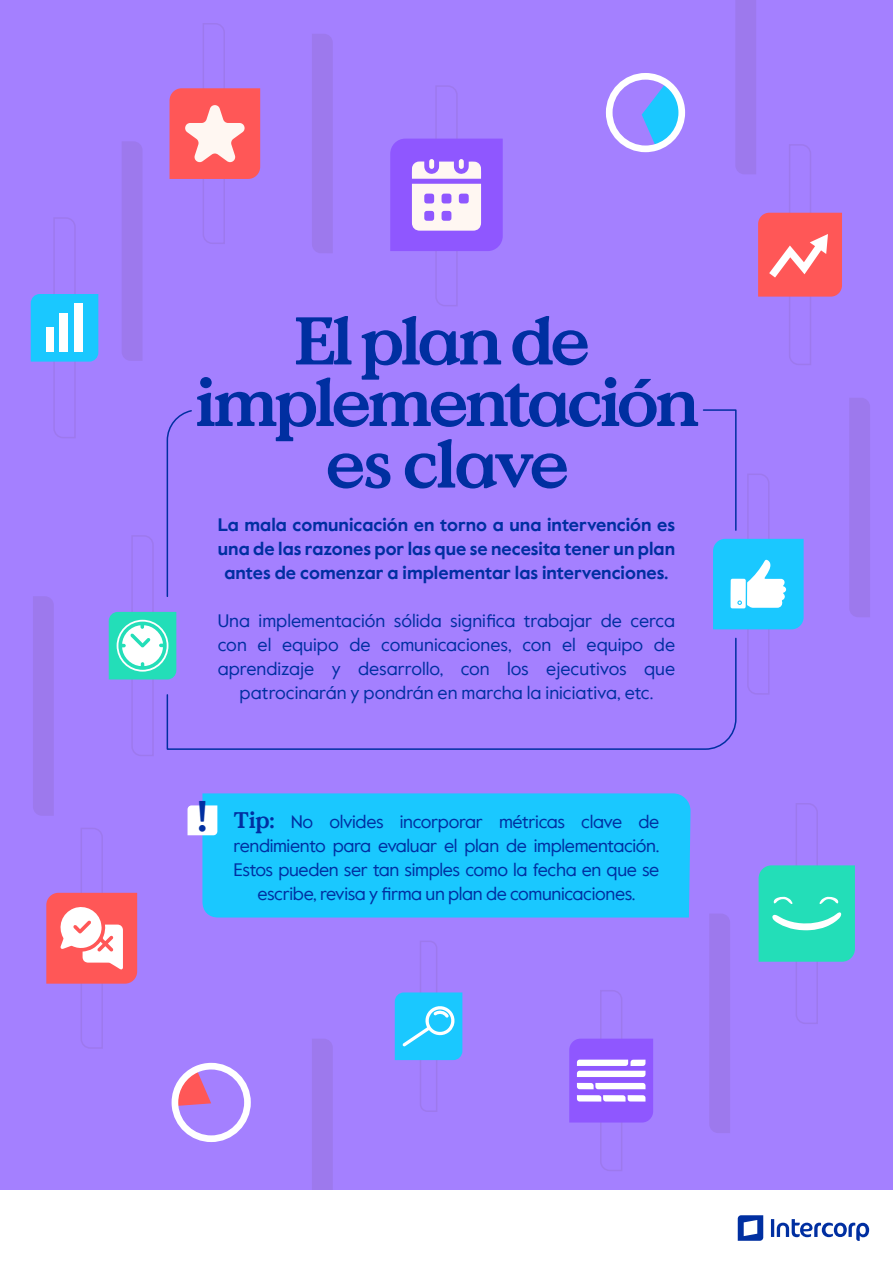
<style>
.page{position:relative;width:893px;height:1263px;background:#a480ff}
.page>*{position:absolute;margin:0;border:0;box-sizing:border-box;transform-origin:0 0}
.t1{font:700 67.2px/61.5px "Value Serif Pro";letter-spacing:-.06em;color:#002fa1;text-align:center}
.t2{font:700 42.75px "Value Serif Pro";color:#002fa1}
.t3{font:18px/24px "Value Sans Pro";color:#002fa1;text-align:center}
.t4{font:18px/24px "Value Sans Pro";letter-spacing:-.02em;color:#002fa1;text-align:center}
.t5{font:700 18px/24px "Value Sans Pro";color:#002fa1;text-align:center}
.s1{font-family:"Value Serif Pro";font-weight:700;font-size:22.5px}
</style>
<div class="page">
<svg style="left:166px;top:409px;width:571px;height:341px"></svg>
<div style="left:202px;top:793px;width:488px;height:124px;background:#1ac8ff"></div>
<svg style="left:188px;top:805px;width:29px;height:30px"></svg>
<svg style="left:171px;top:1062px;width:80px;height:80px"></svg>
<svg style="left:605px;top:73px;width:81px;height:80px"></svg>
<div style="left:312px;top:34px;width:21px;height:219px;background:#9d79ed"></div>
<div style="left:122px;top:141px;width:20px;height:220px;background:#9d79ed"></div>
<div style="left:33px;top:596px;width:21px;height:220px;background:#9d79ed"></div>
<div style="left:849px;top:398px;width:21px;height:219px;background:#9d79ed"></div>
<div style="left:709px;top:914px;width:21px;height:219px;background:#9d79ed"></div>
<div style="left:312px;top:1039px;width:21px;height:152px;background:#9d79ed"></div>
<svg style="left:31px;top:217px;width:67px;height:221px"></svg>
<div style="left:47px;top:327px;width:7px;height:25px;background:#fff"></div>
<div style="left:59px;top:313px;width:9px;height:39px;background:#fff"></div>
<div style="left:74px;top:304px;width:9px;height:48px;background:#fff"></div>
<svg style="left:170px;top:23px;width:90px;height:221px"></svg>
<svg style="left:735px;top:0;width:107px;height:365px"></svg>
<svg style="left:713px;top:474px;width:91px;height:221px"></svg>
<svg style="left:109px;top:535px;width:67px;height:221px"></svg>
<svg style="left:759px;top:803px;width:96px;height:221px"></svg>
<svg style="left:395px;top:941px;width:67px;height:171px"></svg>
<svg style="left:46px;top:828px;width:91px;height:221px"></svg>
<svg style="left:569px;top:990px;width:84px;height:181px"></svg>
<div style="left:0;top:1191px;width:893px;height:72px;background:#fff"></div>
<svg style="left:738px;top:1215px;width:25px;height:26px"></svg>
<svg style="left:771px;top:1219px;width:98px;height:22px"></svg>
<svg style="left:390px;top:85px;width:113px;height:221px"></svg>
<h1 class="t1" style="left:195px;top:313px;width:507px">El plan de implementación es clave</h1>
<p class="t5" style="left:218px;top:513px;width:459px">La mala comunicación en torno a una intervención es una de las razones por las que se necesita tener un plan antes de comenzar a implementar las intervenciones.</p>
<p class="t3" style="left:218px;top:609px;width:459px">Una implementación sólida significa trabajar de cerca con el equipo de comunicaciones, con el equipo de aprendizaje y desarrollo, con los ejecutivos que patrocinarán y pondrán en marcha la iniciativa, etc.</p>
<h2 class="t2" style="left:198px;top:791px;width:11px">!</h2>
<p class="t4" style="left:234px;top:810px;width:427px"><span class="s1">Tip:</span> No olvides incorporar métricas clave de rendimiento para evaluar el plan de implementación.<br>Estos pueden ser tan simples como la fecha en que se escribe, revisa y firma un plan de comunicaciones.</p>
</div>
